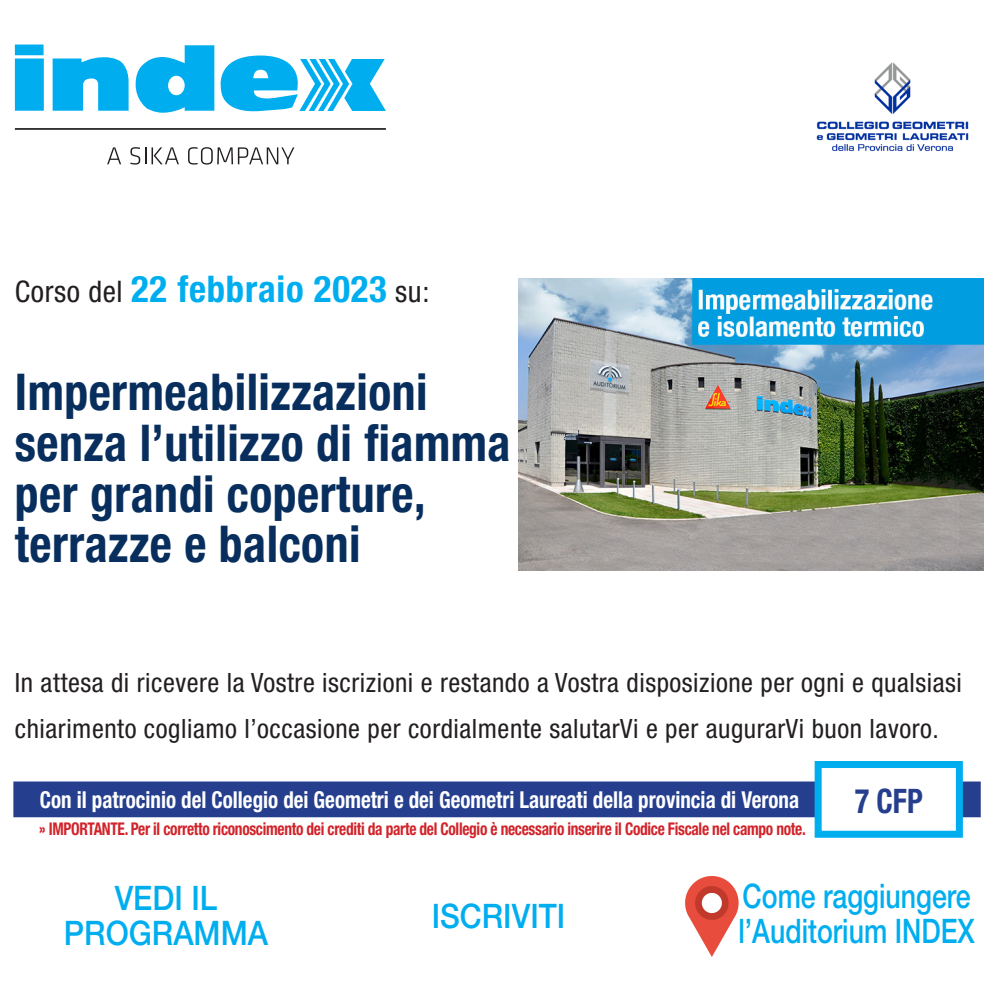
<style>
.page{position:relative;width:998px;height:998px;background:#fff}
.page>*{position:absolute;margin:0;border:0;box-sizing:border-box;transform-origin:0 0}
.t1{font:700 condensed 50.75px/50.8px "Helvetica Neue";letter-spacing:.01em;color:#082e5e;scale:.94 1}
.t2{font:700 condensed 36.75px "Helvetica Neue";letter-spacing:.02em;color:#00aeef}
.t3{font:500 33.77px "Helvetica Neue";color:#00aeef;scale:.79 1}
.t4{font:500 33.77px/35.7px "Helvetica Neue";color:#00aeef;text-align:center;scale:.9 1}
.t5{font:700 condensed 33.77px "Helvetica Neue";color:#253f8e;scale:.9 1}
.t6{font:condensed 26.6px/45.5px "Helvetica Neue";letter-spacing:.02em;color:#231f20}
.t7{font:700 condensed 23.28px "Helvetica Neue";color:#fff;scale:.9 1}
.t8{font:700 condensed 17.5px "Helvetica Neue";letter-spacing:-.02em;color:#d1232a;scale:.88 1}
.s1{font-weight:400;font-size:29.75px;color:#231f20}
</style>
<div class="page">
<svg style="left:15px;top:44px;width:371px;height:69px"></svg>
<svg style="left:107px;top:147px;width:14px;height:17px"></svg>
<svg style="left:130px;top:147px;width:49px;height:17px"></svg>
<svg style="left:188px;top:147px;width:106px;height:17px"></svg>
<hr style="left:15px;top:128px;width:371px;height:2px;background:#231f20">
<img style="left:816px;top:62px;width:153px;height:90px">
<img style="left:518px;top:278px;width:465px;height:292px">
<img style="left:685px;top:876px;width:54px;height:79px">
<div style="left:14px;top:782px;width:965px;height:34px;background:#253f8e"></div>
<div style="left:13px;top:781px;width:967px;height:36px;border:2px solid #253f8e"></div>
<div style="left:817px;top:764px;width:142px;height:70px;background:#fff"></div>
<div style="left:814px;top:760px;width:148px;height:77px;border:7px solid #00aeef"></div>
<p class="t2" style="left:15px;top:267px;width:416px"><span class="s1">Corso del</span> 22 febbraio 2023 <span class="s1">su:</span></p>
<p class="t1" style="left:15px;top:366px;width:528px">Impermeabilizzazioni senza l’utilizzo di fiamma per grandi coperture, terrazze e balconi</p>
<p class="t6" style="left:15px;top:659px;width:948px">In attesa di ricevere la Vostre iscrizioni e restando a Vostra disposizione per ogni e qualsiasi chiarimento cogliamo l’occasione per cordialmente salutarVi e per augurarVi buon lavoro.</p>
<p class="t7" style="left:40px;top:785px;width:844px">Con il patrocinio del Collegio dei Geometri e dei Geometri Laureati della provincia di Verona</p>
<p class="t8" style="left:39px;top:818px;width:872px">» IMPORTANTE. Per il corretto riconoscimento dei crediti da parte del Collegio è necessario inserire il Codice Fiscale nel campo note.</p>
<p class="t5" style="left:854px;top:779px;width:77px">7 CFP</p>
<p class="t4" style="left:64px;top:879px;width:228px">VEDI IL<br>PROGRAMMA</p>
<p class="t3" style="left:742px;top:875px;width:290px">Come raggiungere</p>
<p class="t4" style="left:431px;top:897px;width:150px">ISCRIVITI</p>
<p class="t3" style="left:738px;top:910px;width:301px">l’Auditorium INDEX</p>
</div>
